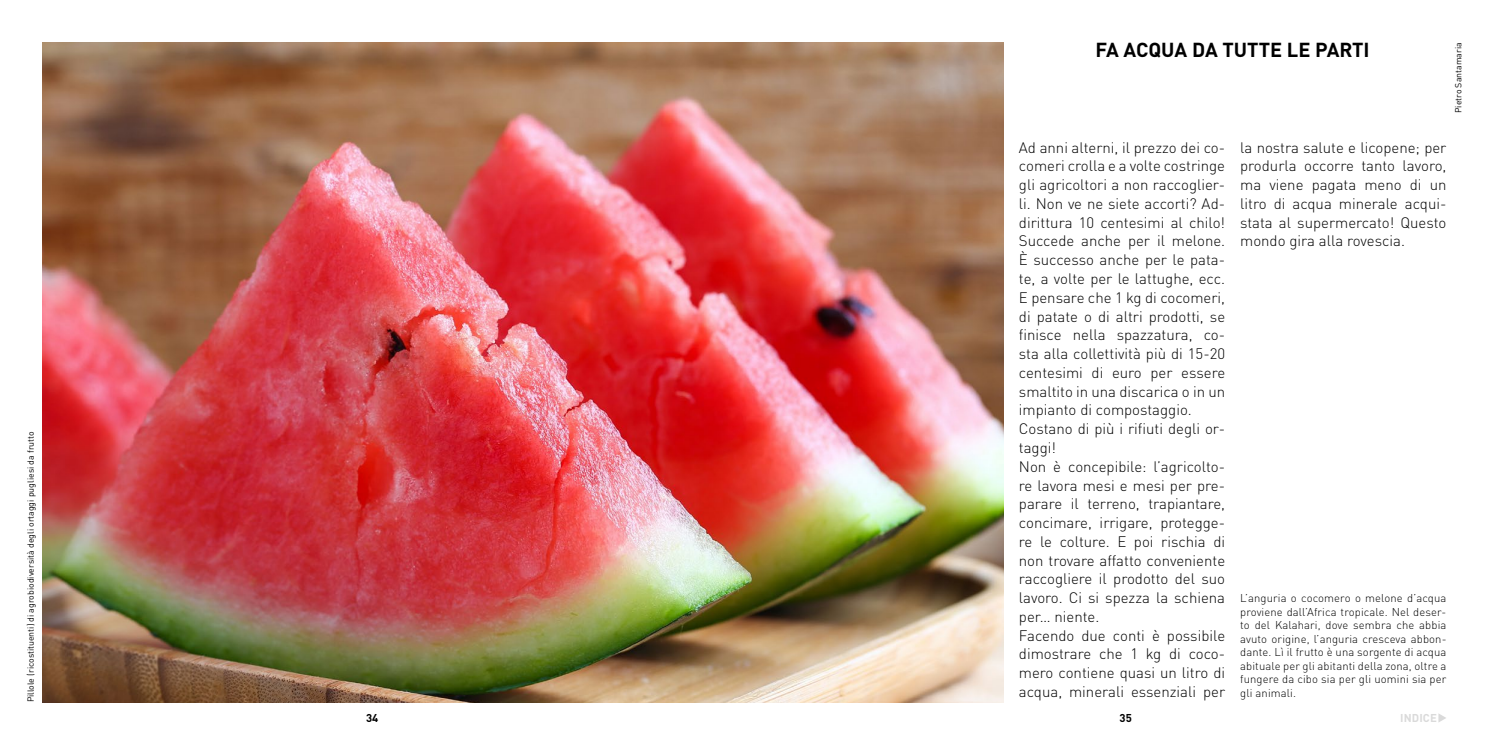
<style>
.page{position:relative;width:1489px;height:745px;background:#fff}
.page>*{position:absolute;margin:0;border:0;box-sizing:border-box;transform-origin:0 0}
.t1{font:700 20px "DIN Pro";color:#000}
.t2{font:300 15px/18.8px "DIN Pro";color:#000}
.t3{font:300 11.25px/13.5px "DIN Pro";letter-spacing:.01em;color:#000;text-align:justify}
.t4{font:700 11.25px "DIN Pro";letter-spacing:.01em;color:#dadada}
.t5{font:700 11.25px "DIN Pro";color:#000}
.t6{font:8.75px "DIN Pro";color:#000}
</style>
<div class="page">
<svg style="left:1438px;top:713px;width:8px;height:9px"></svg>
<img style="left:43px;top:43px;width:960px;height:659px">
<p class="t6" style="left:24px;top:702px;width:272px;rotate:-90deg">Pillole (ricostituenti) di agrobiodiversità degli ortaggi pugliesi da frutto</p>
<h1 class="t1" style="left:1095px;top:33px;width:275px">FA ACQUA DA TUTTE LE PARTI</h1>
<p class="t6" style="left:1451px;top:113px;width:72px;rotate:-90deg">Pietro Santamaria</p>
<p class="t2" style="left:1018px;top:136px;width:208px">Ad anni alterni, il prezzo dei co&shy;comeri crolla e a volte costringe gli agricoltori a non raccoglier&shy;li. Non ve ne siete accorti? Ad&shy;dirittura 10 centesimi al chilo!<br>Succede anche per il melone.<br>È successo anche per le pata&shy;te, a volte per le lattughe, ecc.<br>E pensare che 1 kg di cocomeri, di patate o di altri prodotti, se finisce nella spazzatura, co&shy;sta alla collettività più di 15-20 centesimi di euro per essere smaltito in una discarica o in un impianto di compostaggio.<br>Costano di più i rifiuti degli or&shy;taggi!<br>Non è concepibile: l’agricolto&shy;re lavora mesi e mesi per pre&shy;parare il terreno, trapiantare, concimare, irrigare, protegge&shy;re le colture. E poi rischia di non trovare affatto conveniente raccogliere il prodotto del suo lavoro. Ci si spezza la schiena per… niente.<br>Facendo due conti è possibile dimostrare che 1 kg di coco&shy;mero contiene quasi un litro di acqua, minerali essenziali per</p>
<p class="t2" style="left:1240px;top:136px;width:208px;text-align:justify">la nostra salute e licopene; per produrla occorre tanto lavoro, ma viene pagata meno di un litro di acqua minerale acqui&shy;stata al supermercato! Questo mondo gira alla rovescia.</p>
<p class="t3" style="left:1240px;top:590px;width:208px">L’anguria o cocomero o melone d’acqua proviene dall’Africa tropicale. Nel deser&shy;to del Kalahari, dove sembra che abbia avuto origine, l’anguria cresceva abbon&shy;dante. Lì il frutto è una sorgente di acqua abituale per gli abitanti della zona, oltre a fungere da cibo sia per gli uomini sia per gli animali.</p>
<p class="t5" style="left:366px;top:708px;width:14px">34</p>
<p class="t5" style="left:1119px;top:708px;width:14px">35</p>
<p class="t4" style="left:1399px;top:708px;width:38px">INDICE</p>
</div>
